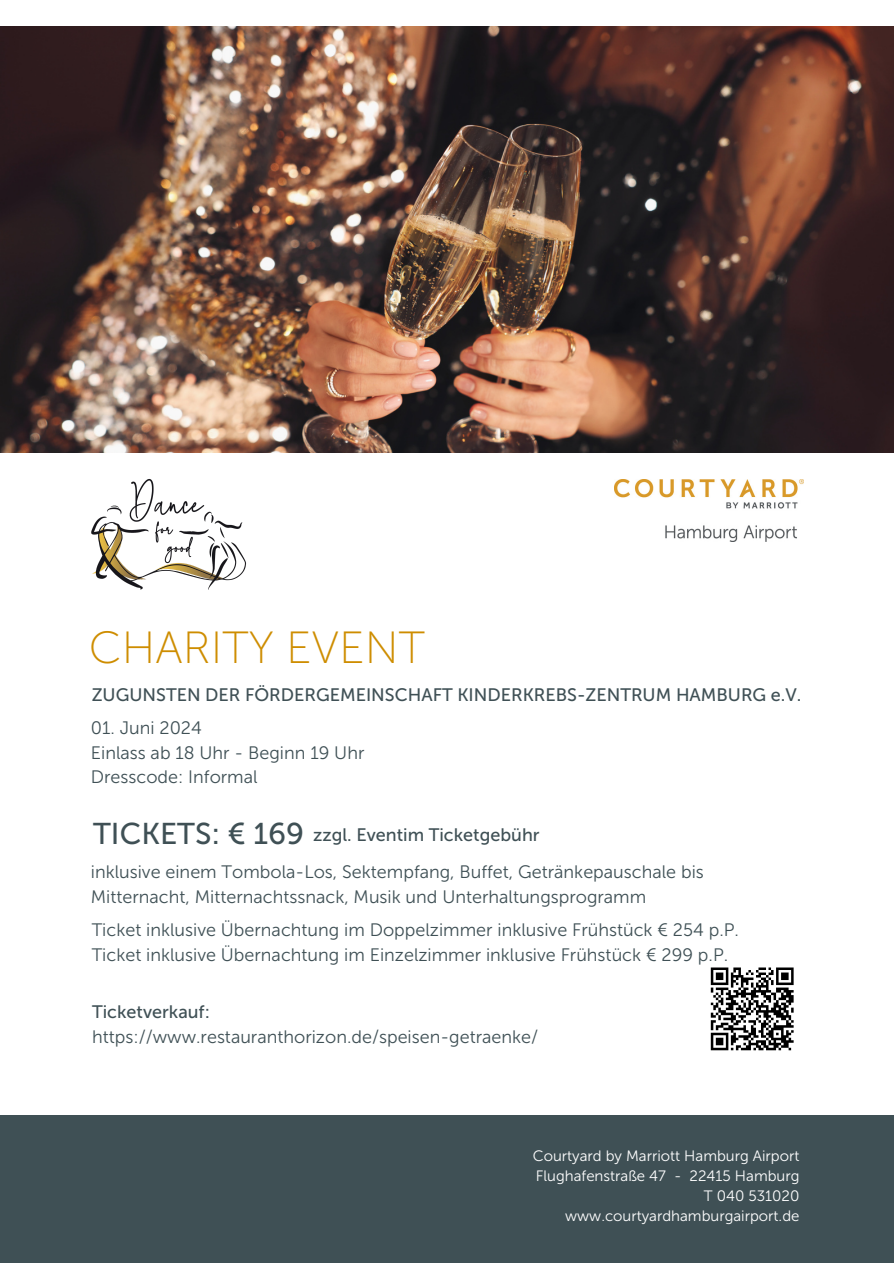
<style>
.page{position:relative;width:894px;height:1264px;background:#fff}
.page>*{position:absolute;margin:0;border:0;box-sizing:border-box;transform-origin:0 0}
.t1{font:45px "Museo Sans 100";color:#ce8d00}
.t2{font:30px "Museo Sans 500";color:#3f5055}
.t3{font:18px/24.8px "Museo Sans 300";color:#3f5055}
.t4{font:18px "Museo Sans 500";color:#3f5055}
.t5{font:15px "Museo Sans 300";color:#fff}
.s1{font-family:"Museo Sans 500"}
</style>
<div class="page">
<img style="left:0;top:26px;width:893px;height:426px">
<div style="left:0;top:1115px;width:893px;height:147px;background:#3f5055"></div>
<img style="left:614px;top:479px;width:188px;height:62px">
<img style="left:91px;top:479px;width:156px;height:111px">
<svg style="left:710px;top:967px;width:84px;height:84px"></svg>
<h1 class="t1" style="left:89px;top:621px;width:337px">CHARITY EVENT</h1>
<h3 class="t4" style="left:92px;top:684px;width:711px">ZUGUNSTEN DER FÖRDERGEMEINSCHAFT KINDERKREBS-ZENTRUM HAMBURG e.V.</h3>
<h3 class="t3" style="left:91px;top:715px;width:275px">01. Juni 2024<br>Einlass ab 18 Uhr - Beginn 19 Uhr<br>Dresscode: Informal</h3>
<h3 class="t2" style="left:93px;top:815px;width:212px">TICKETS: € 169</h3>
<p class="t4" style="left:313px;top:824px;width:228px">zzgl. Eventim Ticketgebühr</p>
<p class="t3" style="left:91px;top:859px;width:614px">inklusive einem Tombola-Los, Sektempfang, Buffet, Getränkepauschale bis<br>Mitternacht, Mitternachtssnack, Musik und Unterhaltungsprogramm</p>
<p class="t3" style="left:92px;top:917px;width:648px">Ticket inklusive Übernachtung im Doppelzimmer inklusive Frühstück € 254 p.P.<br>Ticket inklusive Übernachtung im Einzelzimmer inklusive Frühstück € 299 p.P.</p>
<p class="t3" style="left:92px;top:999px;width:447px"><span class="s1">Ticketverkauf: </span>https://www.restauranthorizon.de/speisen-getraenke/</p>
<h2 class="t5" style="left:532px;top:1146px;width:268px">Courtyard by Marriott Hamburg Airport</h2>
<h3 class="t5" style="left:535px;top:1166px;width:265px">Flughafenstraße 47 - 22415 Hamburg</h3>
<h3 class="t5" style="left:703px;top:1186px;width:97px">T 040 531020</h3>
<h3 class="t5" style="left:565px;top:1207px;width:236px">www.courtyardhamburgairport.de</h3>
</div>
